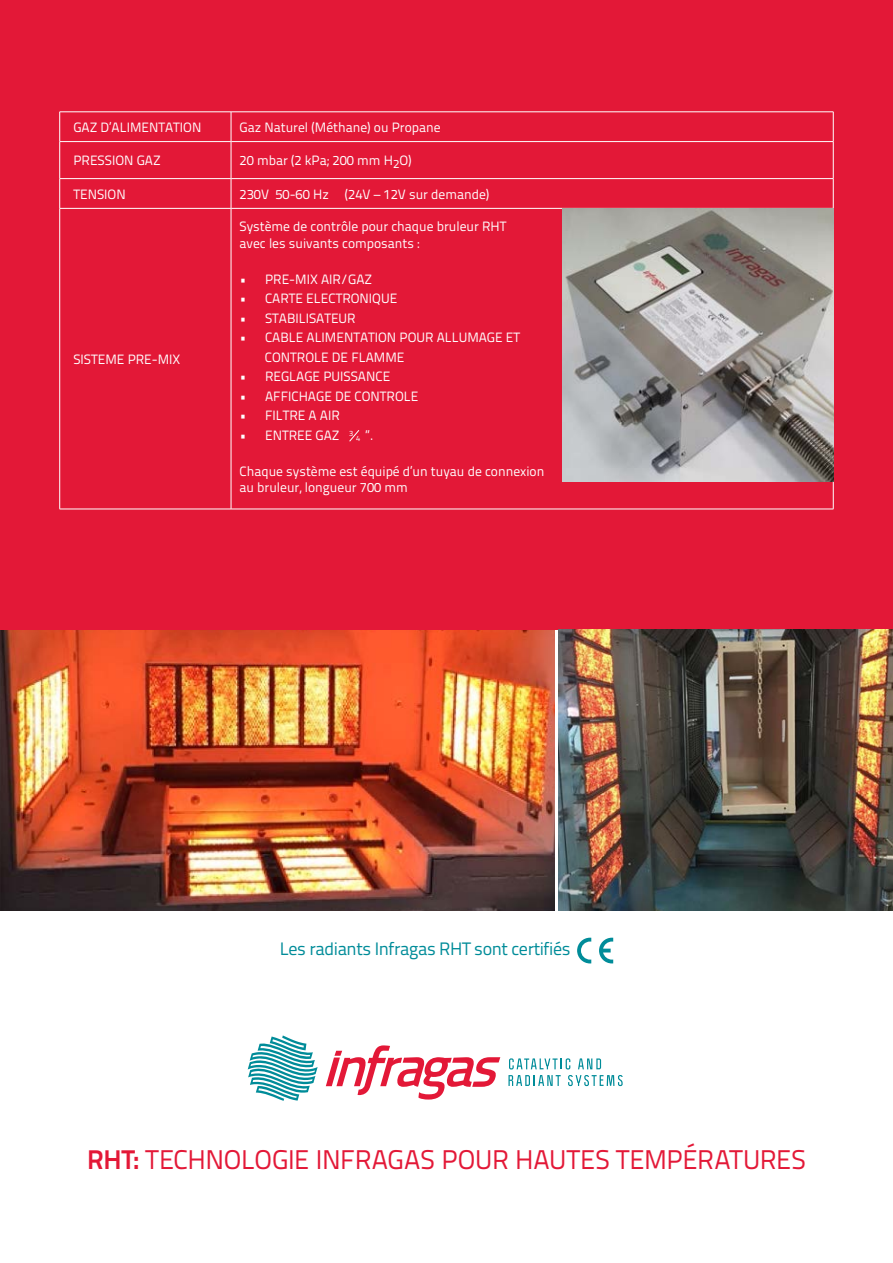
<style>
.page{position:relative;width:893px;height:1263px;background:#fff}
.page>*{position:absolute;margin:0;border:0;box-sizing:border-box;transform-origin:0 0}
.t1{font:27px "Titillium Text 22 L";letter-spacing:-.015em;color:#e31837}
.t2{font:18px "Titillium Text 22 L";letter-spacing:-.025em;color:#008c99}
.t3{font:13.5px/16.5px "Titillium Text 22 L";color:#fff}
.t4{font:7.65px "Titillium Text 22 L";color:#fff}
.s1{font-weight:700}
</style>
<div class="page">
<img style="left:0;top:629px;width:555px;height:281px">
<div style="left:0;top:0;width:893px;height:629px;background:#e31837"></div>
<hr style="left:60px;top:141px;width:171px;height:1px;background:#fff">
<hr style="left:231px;top:141px;width:602px;height:1px;background:#fff">
<hr style="left:60px;top:178px;width:171px;height:1px;background:#fff">
<hr style="left:231px;top:178px;width:602px;height:1px;background:#fff">
<hr style="left:60px;top:208px;width:171px;height:1px;background:#fff">
<hr style="left:231px;top:208px;width:602px;height:1px;background:#fff">
<hr style="left:60px;top:509px;width:171px;height:1px;background:#fff">
<hr style="left:231px;top:509px;width:602px;height:1px;background:#fff">
<hr style="left:60px;top:112px;width:171px;height:1px;background:#fff">
<hr style="left:59px;top:112px;width:1px;height:30px;background:#fff">
<hr style="left:231px;top:112px;width:602px;height:1px;background:#fff">
<hr style="left:231px;top:112px;width:1px;height:30px;background:#fff">
<hr style="left:833px;top:112px;width:1px;height:30px;background:#fff">
<hr style="left:59px;top:142px;width:1px;height:37px;background:#fff">
<hr style="left:231px;top:142px;width:1px;height:37px;background:#fff">
<hr style="left:833px;top:142px;width:1px;height:37px;background:#fff">
<svg style="left:59px;top:179px;width:1px;height:29px"></svg>
<svg style="left:231px;top:179px;width:1px;height:29px"></svg>
<svg style="left:833px;top:179px;width:1px;height:29px"></svg>
<hr style="left:59px;top:208px;width:1px;height:301px;background:#fff">
<hr style="left:231px;top:208px;width:1px;height:301px;background:#fff">
<hr style="left:833px;top:208px;width:1px;height:301px;background:#fff">
<svg style="left:349px;top:430px;width:10px;height:12px"></svg>
<svg style="left:326px;top:1045px;width:174px;height:54px"></svg>
<svg style="left:248px;top:1035px;width:70px;height:66px"></svg>
<svg style="left:509px;top:1058px;width:61px;height:11px"></svg>
<svg style="left:578px;top:1058px;width:23px;height:11px"></svg>
<svg style="left:508px;top:1075px;width:53px;height:11px"></svg>
<svg style="left:568px;top:1075px;width:55px;height:11px"></svg>
<img style="left:563px;top:208px;width:270px;height:273px">
<img style="left:558px;top:629px;width:335px;height:281px">
<svg style="left:577px;top:938px;width:14px;height:25px"></svg>
<svg style="left:599px;top:938px;width:14px;height:25px"></svg>
<p class="t3" style="left:73px;top:118px;width:129px">GAZ D’ALIMENTATION</p>
<p class="t3" style="left:240px;top:118px;width:203px">Gaz Naturel (Méthane) ou Propane</p>
<p class="t3" style="left:73px;top:151px;width:89px">PRESSION GAZ</p>
<p class="t3" style="left:240px;top:152px;width:174px">20 mbar (2 kPa; 200 mm H<sub>2</sub>O)</p>
<p class="t3" style="left:73px;top:185px;width:54px">TENSION</p>
<p class="t3" style="left:240px;top:185px;width:251px">230V 50-60 Hz (24V – 12V sur demande)</p>
<p class="t3" style="left:73px;top:350px;width:109px">SISTEME PRE-MIX</p>
<p class="t3" style="left:240px;top:218px;width:268px">Système de contrôle pour chaque bruleur RHT avec les suivants composants :</p>
<p class="t3" style="left:240px;top:270px;width:134px">• PRE-MIX AIR/GAZ</p>
<p class="t3" style="left:240px;top:290px;width:159px">• CARTE ELECTRONIQUE</p>
<p class="t3" style="left:240px;top:309px;width:118px">• STABILISATEUR</p>
<p class="t3" style="left:265px;top:327px;width:257px;line-height:19.5px;text-indent:-25px">• CABLE ALIMENTATION POUR ALLUMAGE ET<br>CONTROLE DE FLAMME</p>
<p class="t3" style="left:240px;top:368px;width:152px">• REGLAGE PUISSANCE</p>
<p class="t3" style="left:240px;top:387px;width:180px">• AFFICHAGE DE CONTROLE</p>
<p class="t3" style="left:240px;top:406px;width:102px">• FILTRE A AIR</p>
<p class="t3" style="left:240px;top:426px;width:102px">• ENTREE GAZ</p>
<p class="t3" style="left:365px;top:426px;width:10px">”.</p>
<p class="t3" style="left:240px;top:462px;width:306px">Chaque système est équipé d’un tuyau de connexion au bruleur, longueur 700 mm</p>
<p class="t4" style="left:349px;top:427px;width:6px">3</p>
<p class="t4" style="left:356px;top:433px;width:6px">4</p>
<h2 class="t2" style="left:280px;top:936px;width:292px">Les radiants Infragas RHT sont certifiés</h2>
<h1 class="t1" style="left:87px;top:1140px;width:720px"><span class="s1">RHT:</span> TECHNOLOGIE INFRAGAS POUR HAUTES TEMPÉRATURES</h1>
</div>
